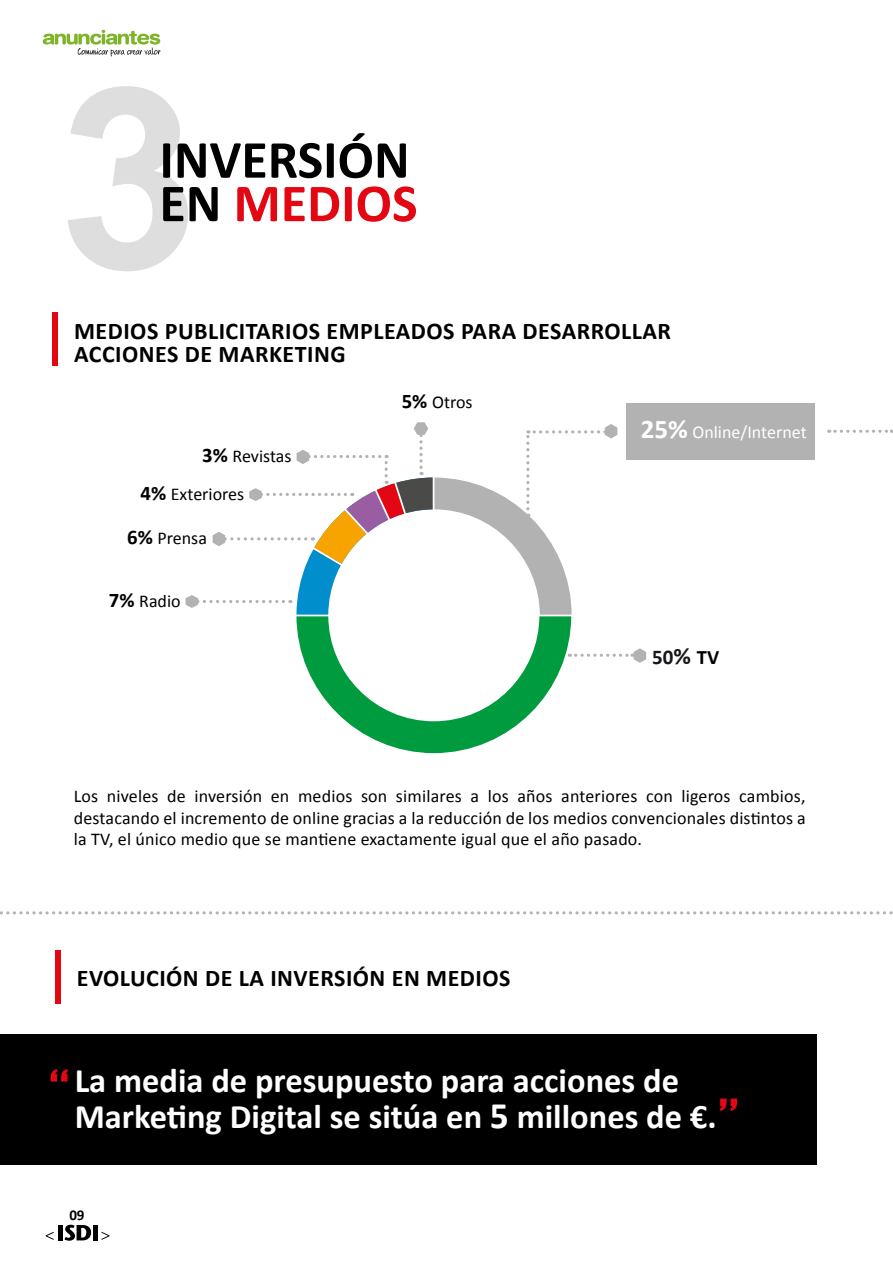
<style>
.page{position:relative;width:893px;height:1263px;background:#fff}
.page>*{position:absolute;margin:0;border:0;box-sizing:border-box;transform-origin:0 0}
.t1{font:700 54px/43.5px "Calibri";color:#000}
.t2{font:700 34.5px/36px "Calibri";color:#fff}
.t3{font:700 24px/22.5px "Calibri";letter-spacing:.02em;color:#000}
.t4{font:700 21px "Calibri";color:#1a171c}
.t5{font:18px/21.6px "Calibri";color:#000;text-align:justify}
.t6{font:18px "Calibri";color:#fff}
.t7{font:700 15px "Calibri";color:#000}
.s1{color:#e30613}
.s2{font-weight:700;font-size:20.85px}
.s3{font-weight:700;font-size:27px}
.s4{font-size:24px}
.s5{font-size:20.55px;color:#000}
.s6{font-size:37.5px}
</style>
<div class="page">
<svg style="left:43px;top:30px;width:118px;height:26px"></svg>
<div style="left:58px;top:1225px;width:5px;height:15px;background:#000"></div>
<svg style="left:64px;top:1225px;width:27px;height:16px"></svg>
<hr style="left:93px;top:1225px;width:4px;height:15px;background:#000">
<svg style="left:46px;top:1232px;width:8px;height:8px"></svg>
<svg style="left:102px;top:1232px;width:7px;height:8px"></svg>
<div style="left:0;top:1034px;width:816px;height:131px;background:#000"></div>
<svg style="left:68px;top:86px;width:120px;height:185px"></svg>
<svg style="left:829px;top:430px;width:63px;height:3px"></svg>
<div style="left:626px;top:403px;width:188px;height:57px;background:#b3b2b2"></div>
<div style="left:55px;top:951px;width:6px;height:53px;background:#e30613"></div>
<svg style="left:51px;top:1069px;width:17px;height:12px"></svg>
<svg style="left:720px;top:1098px;width:17px;height:13px"></svg>
<div style="left:52px;top:312px;width:6px;height:53px;background:#e30613"></div>
<svg style="left:186px;top:422px;width:460px;height:331px"></svg>
<hr style="left:433px;top:462px;width:1px;height:56px;background:#fff">
<svg style="left:0;top:911px;width:893px;height:3px"></svg>
<h1 class="t1" style="left:159px;top:138px;width:260px">INVERSIÓN<br>EN <span class="s1">MEDIOS</span></h1>
<h3 class="t3" style="left:74px;top:320px;width:598px">MEDIOS PUBLICITARIOS EMPLEADOS PARA DESARROLLAR<br>ACCIONES DE MARKETING</h3>
<p class="t5" style="left:140px;top:437px;width:152px;line-height:38.2px;text-indent:62px"><span class="s2">3%</span> Revistas<br><span class="s2">4%</span> Exteriores</p>
<p class="t5" style="left:127px;top:527px;width:81px"><span class="s2">6%</span> Prensa</p>
<p class="t5" style="left:109px;top:590px;width:73px"><span class="s2">7%</span> Radio</p>
<p class="t5" style="left:402px;top:391px;width:72px"><span class="s2">5%</span> Otros</p>
<p class="t6" style="left:641px;top:421px;width:167px"><span class="s3">25%</span> Online/Internet</p>
<p class="t4" style="left:652px;top:644px;width:69px">50<span class="s4">%</span> <span class="s5">TV</span></p>
<p class="t5" style="left:74px;top:785px;width:733px">Los niveles de inversión en medios son similares a los años anteriores con ligeros cambios, destacando el incremento de online gracias a la reducción de los medios convencionales distintos a la TV, el único medio que se mantiene exactamente igual que el año pasado.</p>
<h3 class="t3" style="left:77px;top:967px;width:435px">EVOLUCIÓN DE LA INVERSIÓN EN MEDIOS</h3>
<h2 class="t2" style="left:75px;top:1062px;width:643px">La media de presupuesto para acciones de<br>Marketing Digital se sitúa en <span class="s6">5</span> millones de €.</h2>
<p class="t7" style="left:69px;top:1205px;width:17px">09</p>
</div>
